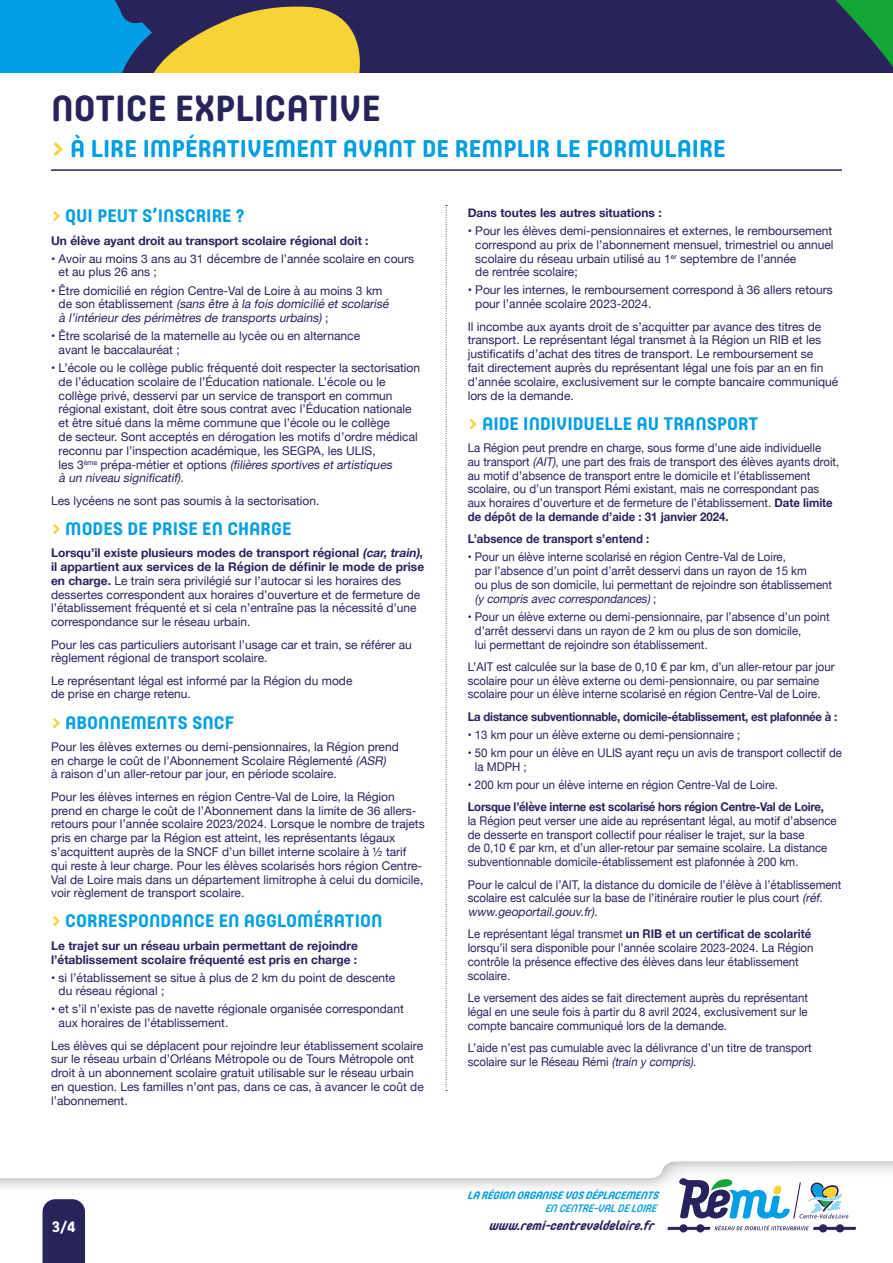
<style>
.page{position:relative;width:893px;height:1263px;background:#fff}
.page>*{position:absolute;margin:0;border:0;box-sizing:border-box;transform-origin:0 0}
.t1{font:700 36px "Core Mellow";color:#29235c}
.t2{font:700 24px "Core Mellow";color:#009fe3}
.t3{font:700 18px "Core Mellow";color:#009fe3}
.t4{font:700 15px "Core Mellow";color:#fff}
.t5{font:italic 700 13.05px "Core Mellow 65";color:#29235c}
.t6{font:12px/13.8px "Helvetica Neue";color:#29235c}
.t7{font:12px/13.8px "Helvetica Neue";color:#29235c;scale:.95 1}
.t8{font:700 12px/13.8px "Helvetica Neue";color:#29235c}
.t9{font:italic 12px/13.8px "Helvetica Neue";color:#29235c}
.t10{font:700 12px "Helvetica Neue";letter-spacing:-.02em;color:#29235c;scale:.95 1}
.t11{font:700 12px "Helvetica Neue";color:#29235c;scale:.95 1}
.t12{font:italic 700 10.65px "Core Mellow 65";letter-spacing:-.025em;color:#009fe3}
.t13{font:italic 500 10.65px "Core Mellow 55";color:#009fe3}
.s1{color:#f7d334}
.s2{font-style:normal}
.s3{font-style:italic}
.s4{font-weight:700}
.s5{font-weight:700;font-style:italic}
</style>
<div class="page">
<div style="left:0;top:0;width:893px;height:72px;background:#29235c"></div>
<svg style="left:0;top:0;width:360px;height:72px"></svg>
<svg style="left:822px;top:0;width:71px;height:73px"></svg>
<svg style="left:0;top:1161px;width:893px;height:102px"></svg>
<svg style="left:667px;top:1224px;width:189px;height:8px"></svg>
<svg style="left:679px;top:1178px;width:169px;height:40px"></svg>
<div style="left:43px;top:1199px;width:42px;height:64px;background:#29235c"></div>
<hr style="left:51px;top:169px;width:791px;height:2px;background:#29235c">
<svg style="left:446px;top:205px;width:1px;height:886px"></svg>
<h1 class="t1" style="left:51px;top:81px;width:331px">NOTICE EXPLICATIVE</h1>
<h2 class="t2" style="left:51px;top:131px;width:676px"><span class="s1">&gt;</span> À LIRE IMPÉRATIVEMENT AVANT DE REMPLIR LE FORMULAIRE</h2>
<h3 class="t3" style="left:51px;top:202px;width:195px"><span class="s1">&gt;</span> QUI PEUT S’INSCRIRE ?</h3>
<p class="t8" style="left:51px;top:234px;width:319px">Un élève ayant droit au transport scolaire régional doit :</p>
<p class="t6" style="left:59px;top:252px;width:357px;text-indent:-8px">• Avoir au moins 3 ans au 31 décembre de l’année scolaire en cours et au plus 26 ans ;</p>
<p class="t9" style="left:59px;top:284px;width:335px;text-indent:-8px"><span class="s2">• Être domicilié en région Centre-Val de Loire à au moins 3 km d e s o n ét a b l i s s e m e n t</span> (sansêtre à la foisdomicilié etscolarisé à l’intérieurdespérimètresde transportsurbains) <span class="s2">;</span></p>
<p class="t6" style="left:59px;top:330px;width:303px;text-indent:-8px">• Être scolarisé de la maternelle au lycée ou en alternance avant le baccalauréat ;</p>
<p class="t6" style="left:59px;top:362px;width:363px;text-indent:-8px">• L’école ou le collège public fréquenté doit respecter la sectorisation de l’éducation scolaire de l’Éducation nationale. L’école ou le collège privé, desservi par un service de transport en commun régional existant, doit être sous contrat avec l’Éducation nationale et être situé dans la même commune que l’école ou le collège<br>de secteur. Sont acceptés en dérogation les motifs d’ordre médical reconnu par l’inspection académique, les SEGPA, les ULIS,<br>l e s 3 <sup>è</sup> <sup>m</sup> <sup>e</sup> p ré p a - m ét i e r et o pt i o n s <span class="s3">(filièressportivesetartistiques<br>à un niveau significatif)</span>.</p>
<p class="t6" style="left:51px;top:494px;width:270px">Les lycéens ne sont pas soumis à la sectorisation.</p>
<h3 class="t3" style="left:51px;top:515px;width:242px"><span class="s1">&gt;</span> MODES DE PRISE EN CHARGE</h3>
<p class="t6" style="left:51px;top:547px;width:375px"><span class="s4">Lorsqu’il existe plusieurs modes de transport régional</span> <span class="s5">(car,train)</span><span class="s4">, il appartient aux services de la Région de définir le mode de prise en charge.</span> Le train sera privilégié sur l’autocar si les horaires des dessertes correspondent aux horaires d’ouverture et de fermeture de l’établissement fréquenté et si cela n’entraîne pas la nécessité d’une correspondance sur le réseau urbain.</p>
<p class="t6" style="left:51px;top:638px;width:362px">Pour les cas particuliers autorisant l’usage car et train, se référer au règlement régional de transport scolaire.</p>
<p class="t6" style="left:51px;top:674px;width:303px">Le représentant légal est informé par la Région du mode de prise en charge retenu.</p>
<h3 class="t3" style="left:51px;top:708px;width:185px"><span class="s1">&gt;</span> ABONNEMENTS SNCF</h3>
<p class="t6" style="left:51px;top:740px;width:349px">Pour les élèves externes ou demi-pensionnaires, la Région prend en charge le coût de l’Abonnement Scolaire Réglementé <span class="s3">(ASR)<br></span>à raison d’un aller-retour par jour, en période scolaire.</p>
<p class="t6" style="left:51px;top:790px;width:375px">Pour les élèves internes en région Centre-Val de Loire, la Région prend en charge le coût de l’Abonnement dans la limite de 36 allers&shy;retours pour l’année scolaire 2023/2024. Lorsque le nombre de trajets pris en charge par la Région est atteint, les représentants légaux s’acquittent auprès de la SNCF d’un billet interne scolaire à ½ tarif qui reste à leur charge. Pour les élèves scolarisés hors région Centre-Val de Loire mais dans un département limitrophe à celui du domicile, voir règlement de transport scolaire.</p>
<h3 class="t3" style="left:51px;top:907px;width:333px"><span class="s1">&gt;</span> CORRESPONDANCE EN AGGLOMÉRATION</h3>
<p class="t8" style="left:51px;top:939px;width:308px">Le trajet sur un réseau urbain permettant de rejoindre l’établissement scolaire fréquenté est pris en charge :</p>
<p class="t6" style="left:59px;top:971px;width:338px;text-indent:-8px">• si l’établissement se situe à plus de 2 km du point de descente du réseau régional ;</p>
<p class="t6" style="left:59px;top:1003px;width:347px;text-indent:-8px">• et s’il n’existe pas de navette régionale organisée correspondant aux horaires de l’établissement.</p>
<p class="t6" style="left:51px;top:1039px;width:374px">Les élèves qui se déplacent pour rejoindre leur établissement scolaire sur le réseau urbain d’Orléans Métropole ou de Tours Métropole ont droit à un abonnement scolaire gratuit utilisable sur le réseau urbain en question. Les familles n’ont pas, dans ce cas, à avancer le coût de l’abonnement.</p>
<p class="t4" style="left:52px;top:1215px;width:25px">3/4</p>
<p class="t8" style="left:468px;top:206px;width:196px">Dans toutes les autres situations :</p>
<p class="t6" style="left:475px;top:224px;width:360px;text-indent:-8px">• Pour les élèves demi-pensionnaires et externes, le remboursement correspond au prix de l’abonnement mensuel, trimestriel ou annuel scolaire du réseau urbain utilisé au 1<sup>er</sup> septembre de l’année<br>de rentrée scolaire;</p>
<p class="t6" style="left:475px;top:284px;width:359px;text-indent:-8px">• Pour les internes, le remboursement correspond à 36 allers retours pour l’année scolaire 2023-2024.</p>
<p class="t6" style="left:468px;top:320px;width:372px">Il incombe aux ayants droit de s’acquitter par avance des titres de transport. Le représentant légal transmet à la Région un RIB et les justificatifs d’achat des titres de transport. Le remboursement se<br>fait directement auprès du représentant légal une fois par an en fin d’année scolaire, exclusivement sur le compte bancaire communiqué lors de la demande.</p>
<h3 class="t3" style="left:468px;top:410px;width:292px"><span class="s1">&gt;</span> AIDE INDIVIDUELLE AU TRANSPORT</h3>
<p class="t7" style="left:468px;top:441px;width:393px">La Région peut prendre en charge, sous forme d’une aide individuelle<br>au transport <span class="s3">(AIT)</span>, une part des frais de transport des élèves ayants droit, au motif d’absence de transport entre le domicile et l’établissement scolaire, ou d’un transport Rémi existant, mais ne correspondant pas aux horaires d’ouverture et de fermeture de l’établissement. <span class="s4">Date limite de dépôt de la demande d’aide : 31 janvier 2024.</span></p>
<p class="t11" style="left:468px;top:530px;width:193px">L’absence de transport s’entend :</p>
<p class="t7" style="left:475px;top:551px;width:377px;text-indent:-7px">• Pour un élève interne scolarisé en région Centre-Val de Loire,<br>par l’absence d’un point d’arrêt desservi dans un rayon de 15 km<br>ou plus de son domicile, lui permettant de rejoindre son établissement <span class="s3">(ycomprisaveccorrespondances)</span>;</p>
<p class="t7" style="left:475px;top:610px;width:375px;text-indent:-7px">• Pour un élève externe ou demi-pensionnaire, par l’absence d’un point d’arrêt desservi dans un rayon de 2 km ou plus de son domicile,<br>lui permettant de rejoindre son établissement.</p>
<p class="t7" style="left:468px;top:660px;width:388px">L’AIT est calculée sur la base de 0,10 € par km, d’un aller-retour par jour scolaire pour un élève externe ou demi-pensionnaire, ou par semaine scolaire pour un élève interne scolarisé en région Centre-Val de Loire.</p>
<p class="t10" style="left:468px;top:707px;width:390px">La distance subventionnable, domicile-établissement, est plafonnée à :</p>
<p class="t7" style="left:468px;top:728px;width:288px">• 13 km pour un élève externe ou demi-pensionnaire ;</p>
<p class="t7" style="left:475px;top:746px;width:388px;text-indent:-7px">• 50 km pour un élève en ULIS ayant reçu un avis de transport collectif de la MDPH ;</p>
<p class="t7" style="left:468px;top:778px;width:328px">• 200 km pour un élève interne en région Centre-Val de Loire.</p>
<p class="t10" style="left:468px;top:797px;width:376px">Lorsque l’élève interne est scolarisé hors région Centre-Val de Loire,</p>
<p class="t7" style="left:468px;top:814px;width:390px">la Région peut verser une aide au représentant légal, au motif d’absence de desserte en transport collectif pour réaliser le trajet, sur la base<br>de 0,10 € par km, et d’un aller-retour par semaine scolaire. La distance subventionnable domicile-établissement est plafonnée à 200 km.</p>
<p class="t7" style="left:468px;top:878px;width:395px">Pour le calcul de l’AIT, la distance du domicile de l’élève à l’établissement scolaire est calculée sur la base de l’itinéraire routier le plus court <span class="s3">(réf. www.geoportail.gouv.fr)</span>.</p>
<p class="t7" style="left:468px;top:928px;width:365px">Le représentant légal transmet <span class="s4">un RIB et un certificat de scolarité </span>lorsqu’il sera disponible pour l’année scolaire 2023-2024. La Région contrôle la présence effective des élèves dans leur établissement scolaire.</p>
<p class="t7" style="left:468px;top:992px;width:360px;text-align:justify">Le versement des aides se fait directement auprès du représentant légal en une seule fois à partir du 8 avril 2024, exclusivement sur le compte bancaire communiqué lors de la demande.</p>
<p class="t7" style="left:468px;top:1041px;width:364px">L’aide n’est pas cumulable avec la délivrance d’un titre de transport scolaire sur le Réseau Rémi <span class="s3">(train ycompris)</span>.</p>
<p class="t12" style="left:467px;top:1187px;width:195px">LA RÉGION ORGANISE VOS DÉPLACEMENTS</p>
<p class="t13" style="left:545px;top:1200px;width:113px">EN CENTRE -VAL DE LOIRE</p>
<p class="t5" style="left:489px;top:1215px;width:169px">www.remi-centrevaldeloire.fr</p>
</div>
